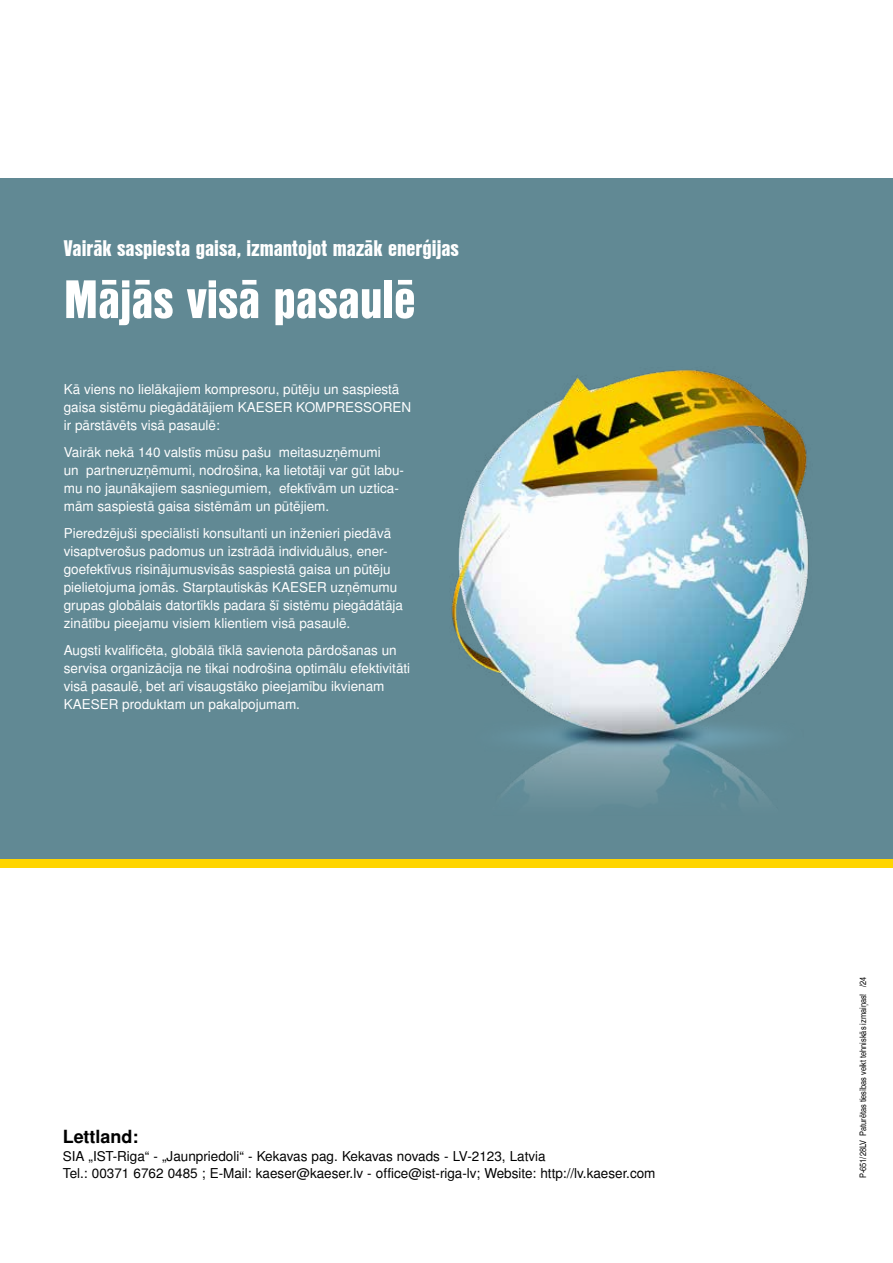
<style>
.page{position:relative;width:893px;height:1263px;background:#fff}
.page>*{position:absolute;margin:0;border:0;box-sizing:border-box;transform-origin:0 0}
.t1{font:52.5px "Nimbus San L Bla Con";color:#fff}
.t2{font:21.9px "Nimbus San L Bla Con";color:#fff}
.t3{font:700 18px "Nimbus San L";color:#000}
.t4{font:13.5px/18px "Nimbus San L";color:#fff}
.t5{font:13.5px/16.2px "Nimbus San L";color:#000}
.t6{font:9px "Nimbus San L Reg Con";color:#000}
</style>
<div class="page">
<div style="left:0;top:179px;width:893px;height:680px;background:#618994"></div>
<img style="left:451px;top:369px;width:358px;height:427px">
<div style="left:0;top:859px;width:893px;height:8px;background:#ffd500"></div>
<h2 class="t2" style="left:64px;top:231px;width:397px">Vairāk saspiesta gaisa, izmantojot mazāk enerģijas</h2>
<h1 class="t1" style="left:64px;top:260px;width:353px">Mājās visā pasaulē</h1>
<p class="t4" style="left:64px;top:381px;width:349px">Kā viens no lielākajiem kompresoru, pūtēju un saspiestā gaisa sistēmu piegādātājiem KAESER KOMPRESSOREN ir pārstāvēts visā pasaulē:</p>
<p class="t4" style="left:64px;top:444px;width:342px">Vairāk nekā 140 valstīs mūsu pašu meitasuzņēmumi<br>un partneruzņēmumi, nodrošina, ka lietotāji var gūt labu&shy;mu no jaunākajiem sasniegumiem, efektīvām un uztica&shy;mām saspiestā gaisa sistēmām un pūtējiem.</p>
<p class="t4" style="left:64px;top:525px;width:341px">Pieredzējuši speciālisti konsultanti un inženieri piedāvā visaptverošus padomus un izstrādā individuālus, ener&shy;goefektīvus risinājumusvisās saspiestā gaisa un pūtēju pielietojuma jomās. Starptautiskās KAESER uzņēmumu grupas globālais datortīkls padara šī sistēmu piegādātāja zinātību pieejamu visiem klientiem visā pasaulē.</p>
<p class="t4" style="left:64px;top:642px;width:348px">Augsti kvalificēta, globālā tīklā savienota pārdošanas un servisa organizācija ne tikai nodrošina optimālu efektivitāti visā pasaulē, bet arī visaugstāko pieejamību ikvienam KAESER produktam un pakalpojumam.</p>
<h3 class="t3" style="left:63px;top:1126px;width:77px">Lettland:</h3>
<p class="t5" style="left:63px;top:1149px;width:594px">SIA „IST-Riga“ - „Jaunpriedoli“ - Kekavas pag. Kekavas novads - LV-2123, Latvia<br>Tel.: 00371 6762 0485 ; E-Mail: kaeser@kaeser.lv - office@ist-riga-lv; Website: http://lv.kaeser.com</p>
<p class="t6" style="left:857px;top:1178px;width:202px;rotate:-90deg">P-651/28LV Paturētas tiesības veikt tehniskās izmaiņas! /24</p>
</div>
